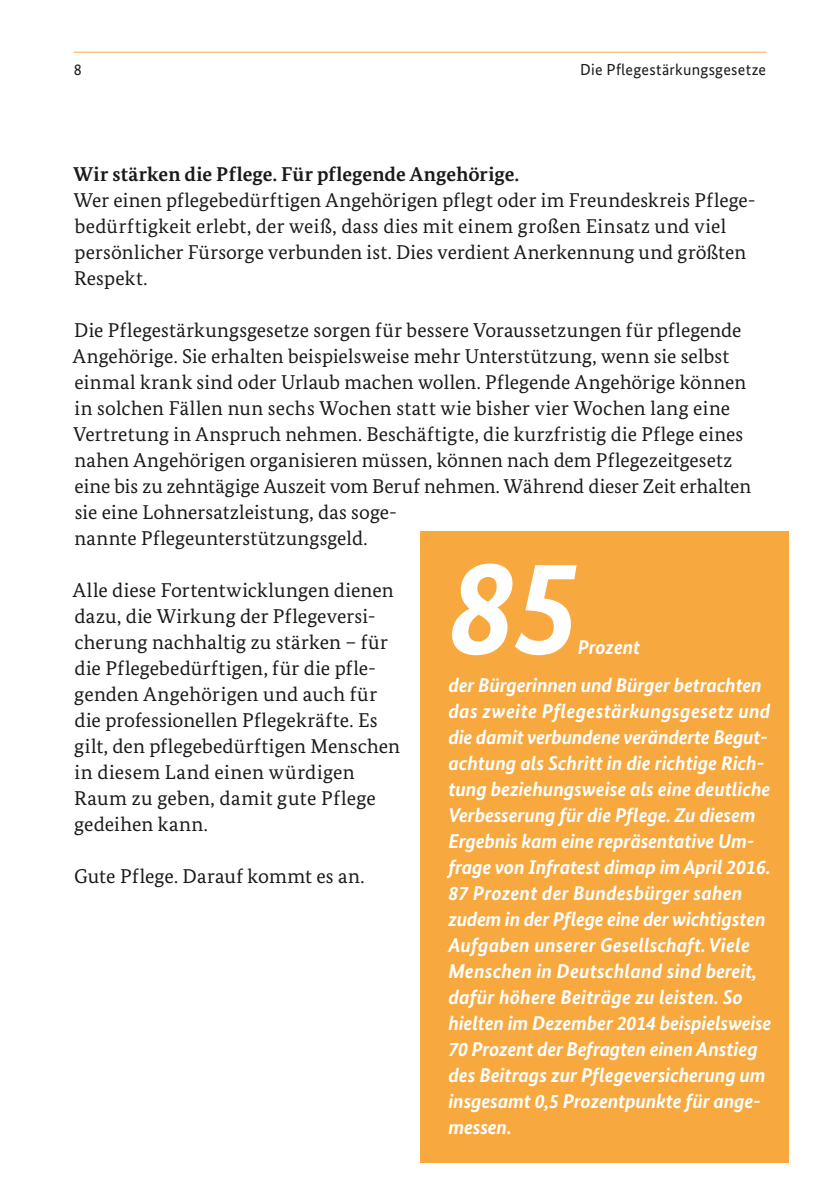
<style>
.page{position:relative;width:840px;height:1191px;background:#fff}
.page>*{position:absolute;margin:0;border:0;box-sizing:border-box;transform-origin:0 0}
.t1{font:italic 700 136px "Bundes Sans";color:#fff}
.t2{font:20px/26px "Bundes Serif";letter-spacing:.005em;color:#1a1a18}
.t3{font:italic 700 20px/26px "Bundes Sans";letter-spacing:-.01em;color:#fff;text-align:center}
.t4{font:700 20px "Bundes Serif";letter-spacing:.005em;color:#1a1a18}
.t5{font:16px "Bundes Sans";letter-spacing:.015em;color:#1a1a18}
</style>
<div class="page">
<hr style="left:74px;top:52px;width:691px;height:1px;background:#f7a940">
<div style="left:420px;top:531px;width:368px;height:631px;background:#f7a940"></div>
<p class="t5" style="left:74px;top:60px;width:9px">8</p>
<p class="t5" style="left:580px;top:60px;width:187px">Die Pflegestärkungsgesetze</p>
<p class="t4" style="left:74px;top:162px;width:447px">Wir stärken die Pflege. Für pflegende Angehörige.</p>
<p class="t2" style="left:74px;top:187px;width:683px">Wer einen pflegebedürftigen Angehörigen pflegt oder im Freundeskreis Pflege&shy;bedürftigkeit erlebt, der weiß, dass dies mit einem großen Einsatz und viel persönlicher Fürsorge verbunden ist. Dies verdient Anerkennung und größten Respekt.</p>
<p class="t2" style="left:73px;top:317px;width:679px">Die Pflegestärkungsgesetze sorgen für bessere Voraussetzungen für pflegende Angehörige. Sie erhalten beispielsweise mehr Unterstützung, wenn sie selbst einmal krank sind oder Urlaub machen wollen. Pflegende Angehörige können in solchen Fällen nun sechs Wochen statt wie bisher vier Wochen lang eine Vertretung in Anspruch nehmen. Beschäftigte, die kurzfristig die Pflege eines nahen Angehörigen organisieren müssen, können nach dem Pflegezeitgesetz eine bis zu zehntägige Auszeit vom Beruf nehmen. Während dieser Zeit erhalten sie eine Lohnersatzleistung, das soge-<br>nannte Pflegeunterstützungsgeld.</p>
<p class="t2" style="left:73px;top:577px;width:328px">Alle diese Fortentwicklungen dienen dazu, die Wirkung der Pflegeversi&shy;cherung nachhaltig zu stärken – für die Pflegebedürftigen, für die pfle&shy;genden Angehörigen und auch für die professionellen Pflegekräfte. Es gilt, den pflegebedürftigen Menschen in diesem Land einen würdigen Raum zu geben, damit gute Pflege gedeihen kann.</p>
<p class="t2" style="left:74px;top:863px;width:292px">Gute Pflege. Darauf kommt es an.</p>
<h1 class="t1" style="left:448px;top:524px;width:134px">85</h1>
<p class="t3" style="left:448px;top:627px;width:315px;line-height:38px">Prozent<br>der Bürgerinnen und Bürger betrachten</p>
<p class="t3" style="left:448px;top:697px;width:324px;text-align:left">das zweite Pflegestärkungsgesetz und die damit verbundene veränderte Begut&shy;achtung als Schritt in die richtige Rich&shy;tung beziehungsweise als eine deutliche Verbesserung für die Pflege. Zu diesem Ergebnis kam eine repräsentative Um&shy;frage von Infratest dimap im April 2016.<br>87 Prozent der Bundesbürger sahen zudem in der Pflege eine der wichtigsten Aufgaben unserer Gesellschaft. Viele Menschen in Deutschland sind bereit, dafür höhere Beiträge zu leisten. So hielten im Dezember 2014 beispielsweise 70 Prozent der Befragten einen Anstieg des Beitrags zur Pflegeversicherung um insgesamt 0,5 Prozentpunkte für ange&shy;messen.</p>
</div>
